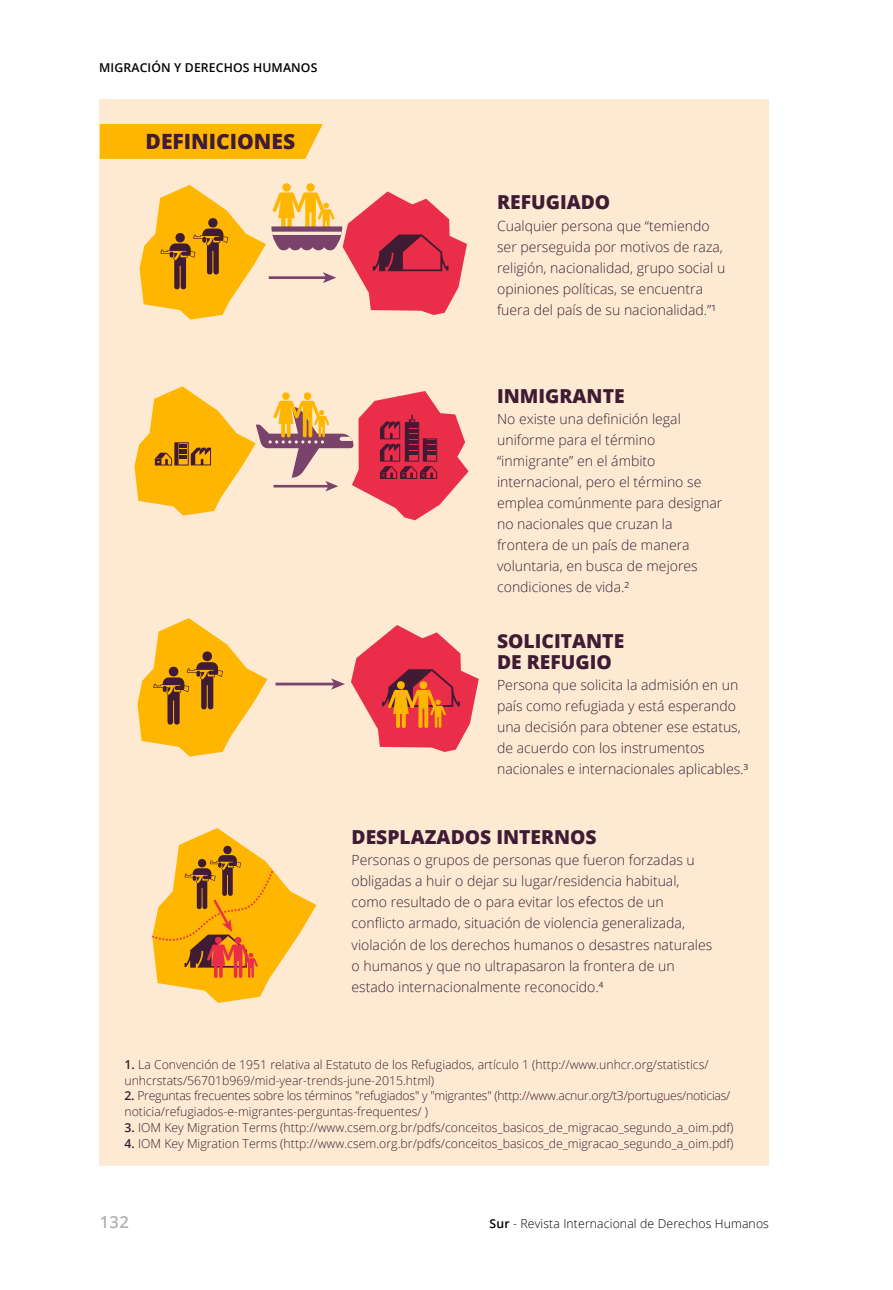
<style>
.page{position:relative;width:893px;height:1290px;background:#fff}
.page>*{position:absolute;margin:0;border:0;box-sizing:border-box;transform-origin:0 0}
.t1{font:800 21px "Open Sans";color:#401b34}
.t2{font:800 19.25px/21px "Open Sans";color:#401b34}
.t3{font:600 16.62px "Open Sans";color:#b3b2b2}
.t4{font:300 14px/21px "Open Sans";color:#401b34}
.t5{font:300 12.25px/15.8px "Open Sans";color:#401b34}
.t6{font:300 12.25px/15.8px "Open Sans";letter-spacing:-.02em;color:#401b34}
.t7{font:300 12.25px "Open Sans";letter-spacing:.01em;color:#000}
.t8{font:600 12.25px "Open Sans";letter-spacing:.01em;color:#000}
.s1{font-weight:600}
</style>
<div class="page">
<div style="left:100px;top:99px;width:669px;height:1067px;background:#feead3"></div>
<svg style="left:100px;top:124px;width:223px;height:35px;background:#feb809"></svg>
<svg style="left:134px;top:386px;width:335px;height:134px"></svg>
<svg style="left:140px;top:183px;width:327px;height:137px"></svg>
<svg style="left:275px;top:678px;width:70px;height:12px"></svg>
<svg style="left:351px;top:625px;width:128px;height:127px"></svg>
<svg style="left:137px;top:618px;width:130px;height:139px"></svg>
<svg style="left:152px;top:828px;width:164px;height:175px"></svg>
<p class="t8" style="left:99px;top:59px;width:220px">MIGRACIÓN Y DERECHOS HUMANOS</p>
<p class="t1" style="left:146px;top:126px;width:151px">DEFINICIONES</p>
<p class="t2" style="left:497px;top:191px;width:115px">REFUGIADO</p>
<p class="t4" style="left:497px;top:215px;width:230px">Cualquier persona que “temiendo ser perseguida por motivos de raza, religión, nacionalidad, grupo social u opiniones políticas, se encuentra fuera del país de su nacionalidad.”¹</p>
<p class="t2" style="left:497px;top:384px;width:129px">INMIGRANTE</p>
<p class="t4" style="left:497px;top:408px;width:227px">No existe una definición legal uniforme para el término “inmigrante” en el ámbito internacional, pero el término se emplea comúnmente para designar no nacionales que cruzan la frontera de un país de manera voluntaria, en busca de mejores condiciones de vida.²</p>
<p class="t2" style="left:497px;top:629px;width:129px">SOLICITANTE<br>DE REFUGIO</p>
<p class="t4" style="left:497px;top:674px;width:253px">Persona que solicita la admisión en un país como refugiada y está esperando una decisión para obtener ese estatus, de acuerdo con los instrumentos nacionales e internacionales aplicables.³</p>
<p class="t2" style="left:352px;top:826px;width:247px">DESPLAZADOS INTERNOS</p>
<p class="t4" style="left:352px;top:849px;width:362px">Personas o grupos de personas que fueron forzadas u obligadas a huir o dejar su lugar/residencia habitual, como resultado de o para evitar los efectos de un conflicto armado, situación de violencia generalizada, violación de los derechos humanos o desastres naturales o humanos y que no ultrapasaron la frontera de un estado internacionalmente reconocido.⁴</p>
<p class="t5" style="left:125px;top:1056px;width:586px"><span class="s1">1.</span> La Convención de 1951 relativa al Estatuto de los Refugiados, artículo 1 (http://www.unhcr.org/statistics/ unhcrstats/56701b969/mid-year-trends-june-2015.html)</p>
<p class="t6" style="left:125px;top:1087px;width:607px"><span class="s1">2.</span> Preguntas frecuentes sobre los términos "refugiados" y "migrantes" (http://www.acnur.org/t3/portugues/noticias/ noticia/refugiados-e-migrantes-perguntas-frequentes/ )</p>
<p class="t5" style="left:125px;top:1119px;width:611px"><span class="s1">3.</span> IOM Key Migration Terms (http://www.csem.org.br/pdfs/conceitos_basicos_de_migracao_segundo_a_oim.pdf)</p>
<p class="t5" style="left:125px;top:1135px;width:611px"><span class="s1">4.</span> IOM Key Migration Terms (http://www.csem.org.br/pdfs/conceitos_basicos_de_migracao_segundo_a_oim.pdf)</p>
<p class="t3" style="left:100px;top:1210px;width:31px">132</p>
<p class="t7" style="left:490px;top:1215px;width:281px"><span class="s1">Sur</span> - Revista Internacional de Derechos Humanos</p>
</div>
